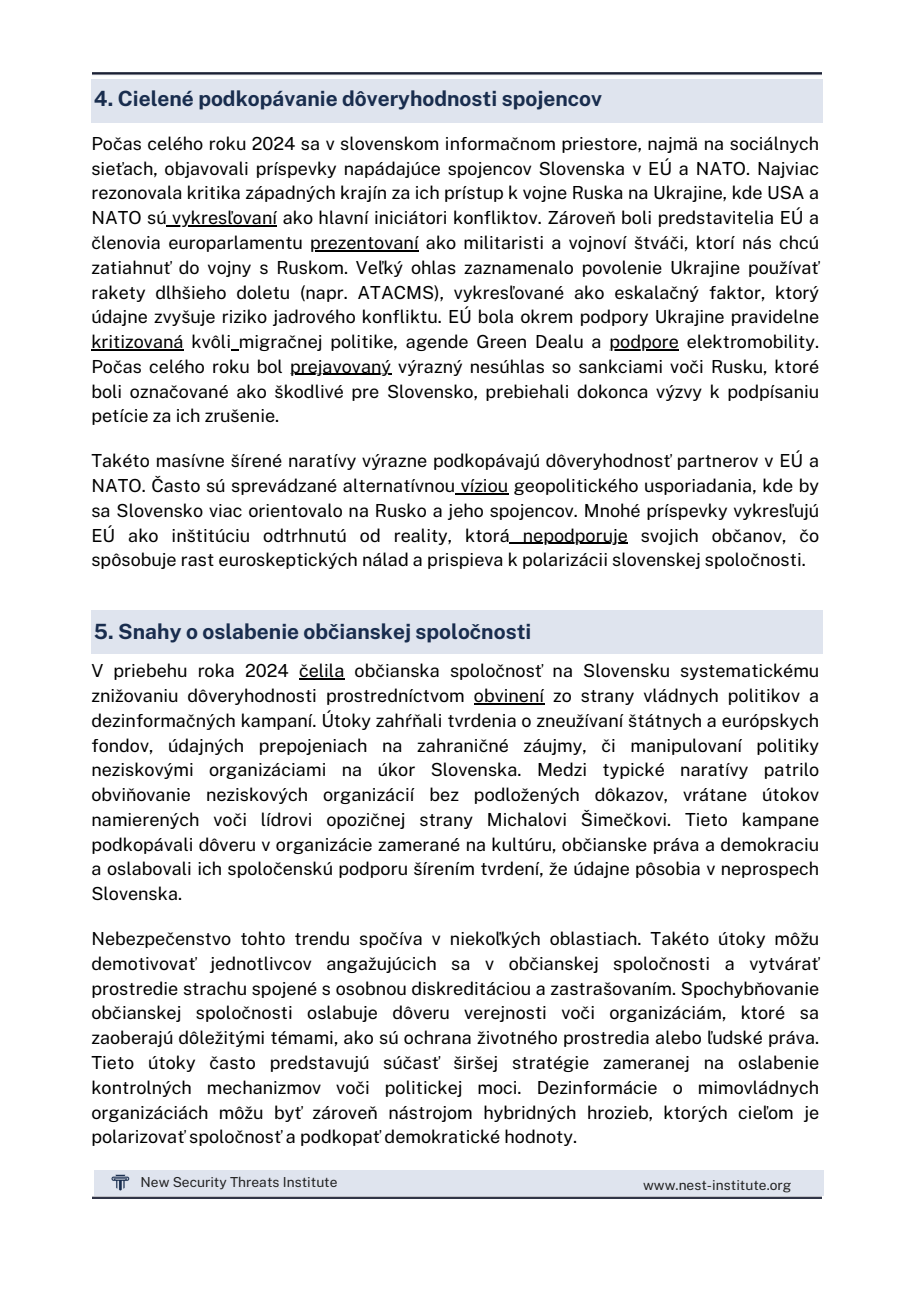
<style>
.page{position:relative;width:915px;height:1289px;background:#fff}
.page>*{position:absolute;margin:0;border:0;box-sizing:border-box;transform-origin:0 0}
.t1{font:700 21px "Public Sans";color:#192d4e}
.t2{font:18px/24.8px "Public Sans";color:#000;text-align:justify}
.t3{font:13.8px "Public Sans";color:#222}
</style>
<div class="page">
<img style="left:92px;top:72px;width:729px;height:1125px">
<div style="left:94px;top:1170px;width:729px;height:25px;background:#dfe4ee"></div>
<img style="left:111px;top:1174px;width:18px;height:15px">
<div style="left:91px;top:80px;width:732px;height:43px;background:#dfe4ee"></div>
<hr style="left:167px;top:225px;width:110px;height:1px;background:#000">
<hr style="left:310px;top:250px;width:108px;height:1px;background:#000">
<hr style="left:91px;top:349px;width:93px;height:1px;background:#000">
<hr style="left:609px;top:349px;width:70px;height:1px;background:#000">
<hr style="left:290px;top:374px;width:101px;height:1px;background:#000">
<hr style="left:455px;top:493px;width:53px;height:1px;background:#000">
<hr style="left:510px;top:542px;width:118px;height:2px;background:#000">
<div style="left:91px;top:610px;width:732px;height:43px;background:#dfe4ee"></div>
<hr style="left:299px;top:678px;width:45px;height:1px;background:#000">
<hr style="left:474px;top:703px;width:70px;height:1px;background:#000">
<p class="t1" style="left:94px;top:86px;width:509px">4. Cielené podkopávanie dôveryhodnosti spojencov</p>
<h2 class="t2" style="left:91px;top:131px;width:729px">Počas celého roku 2024 sa v slovenskom informačnom priestore, najmä na sociálnych sieťach, objavovali príspevky napádajúce spojencov Slovenska v EÚ a NATO. Najviac rezonovala kritika západných krajín za ich prístup k vojne Ruska na Ukrajine, kde USA a NATO sú vykresľovaní ako hlavní iniciátori konfliktov. Zároveň boli predstavitelia EÚ a</h2>
<h2 class="t2" style="left:91px;top:230px;width:729px">členovia europarlamentu prezentovaní ako militaristi a vojnoví štváči, ktorí nás chcú</h2>
<h1 class="t2" style="left:91px;top:255px;width:729px">zatiahnuť do vojny s Ruskom. Veľký ohlas zaznamenalo povolenie Ukrajine používať rakety dlhšieho doletu (napr. ATACMS), vykresľované ako eskalačný faktor, ktorý údajne zvyšuje riziko jadrového konfliktu. EÚ bola okrem podpory Ukrajine pravidelne kritizovaná kvôli migračnej politike, agende Green Dealu a podpore elektromobility.</h1>
<h2 class="t2" style="left:91px;top:354px;width:729px">Počas celého roku bol prejavovaný výrazný nesúhlas so sankciami voči Rusku, ktoré</h2>
<h2 class="t2" style="left:91px;top:378px;width:729px">boli označované ako škodlivé pre Slovensko, prebiehali dokonca výzvy k podpísaniu petície za ich zrušenie.</h2>
<h2 class="t2" style="left:91px;top:448px;width:729px">Takéto masívne šírené naratívy výrazne podkopávajú dôveryhodnosť partnerov v EÚ a NATO. Často sú sprevádzané alternatívnou víziou geopolitického usporiadania, kde by sa Slovensko viac orientovalo na Rusko a jeho spojencov. Mnohé príspevky vykresľujú EÚ ako inštitúciu odtrhnutú od reality, ktorá</h2>
<p class="t2" style="left:91px;top:522px;width:729px;text-indent:431px">nepodporuje svojich občanov, čo spôsobuje rast euroskeptických nálad a prispieva k polarizácii slovenskej spoločnosti.</p>
<p class="t1" style="left:94px;top:619px;width:439px">5. Snahy o oslabenie občianskej spoločnosti</p>
<p class="t2" style="left:91px;top:658px;width:729px">V priebehu roka 2024 čelila občianska spoločnosť na Slovensku systematickému znižovaniu dôveryhodnosti prostredníctvom obvinení zo strany vládnych politikov a dezinformačných kampaní. Útoky zahŕňali tvrdenia o zneužívaní štátnych a európskych fondov, údajných prepojeniach na zahraničné záujmy, či manipulovaní politiky neziskovými organizáciami na úkor Slovenska. Medzi typické naratívy patrilo obviňovanie neziskových organizácií bez podložených dôkazov, vrátane útokov namierených voči lídrovi opozičnej strany Michalovi Šimečkovi. Tieto kampane podkopávali dôveru v organizácie zamerané na kultúru, občianske práva a demokraciu a oslabovali ich spoločenskú podporu šírením tvrdení, že údajne pôsobia v neprospech Slovenska.</p>
<p class="t2" style="left:91px;top:926px;width:729px">Nebezpečenstvo tohto trendu spočíva v niekoľkých oblastiach. Takéto útoky môžu demotivovať jednotlivcov angažujúcich sa v občianskej spoločnosti a vytvárať prostredie strachu spojené s osobnou diskreditáciou a zastrašovaním. Spochybňovanie občianskej spoločnosti oslabuje dôveru verejnosti voči organizáciám, ktoré sa zaoberajú dôležitými témami, ako sú ochrana životného prostredia alebo ľudské práva.<br>Tieto útoky často predstavujú súčasť širšej stratégie zameranej na oslabenie kontrolných mechanizmov voči politickej moci. Dezinformácie o mimovládnych organizáciách môžu byť zároveň nástrojom hybridných hrozieb, ktorých cieľom je polarizovať spoločnosť a podkopať demokratické hodnoty.</p>
<h1 class="t3" style="left:140px;top:1173px;width:199px">New Security Threats Institute</h1>
<p class="t3" style="left:643px;top:1176px;width:150px">www.nest-institute.org</p>
</div>
